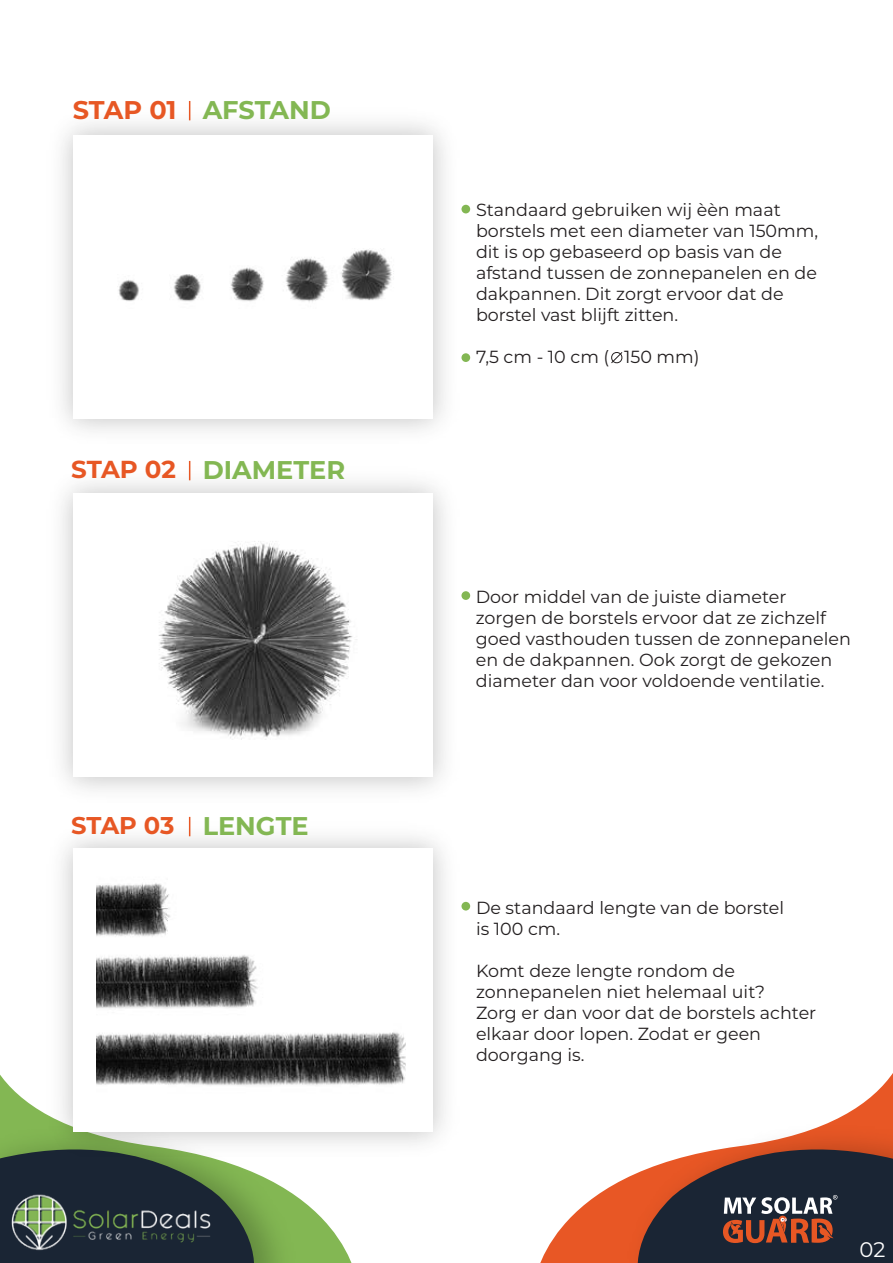
<style>
.page{position:relative;width:893px;height:1263px;background:#fff}
.page>*{position:absolute;margin:0;border:0;box-sizing:border-box;transform-origin:0 0}
.t1{font:700 25.65px "Montserrat";color:#83b753}
.t2{font:700 24.6px "Montserrat";letter-spacing:-.01em;color:#e75724}
.t3{font:700 24.3px "Montserrat";letter-spacing:-.01em;color:#e75724}
.t4{font:21.15px "Montserrat";color:#fff}
.t5{font:17.55px/21px "Montserrat";color:#231f20}
.s1{color:#e75724}
</style>
<div class="page">
<svg style="left:307px;top:1204px;width:45px;height:59px;fill:#83b753"></svg>
<img style="left:270px;top:1180px;width:37px;height:83px">
<svg style="left:540px;top:1085px;width:343px;height:178px"></svg>
<img style="left:616px;top:1112px;width:267px;height:151px">
<svg style="left:622px;top:1119px;width:261px;height:144px"></svg>
<img style="left:0;top:1075px;width:262px;height:188px">
<img style="left:883px;top:1073px;width:10px;height:190px">
<img style="left:37px;top:460px;width:432px;height:708px">
<div style="left:73px;top:493px;width:360px;height:284px;background:#fff"></div>
<div style="left:73px;top:848px;width:360px;height:283px;background:#fff"></div>
<div style="left:461px;top:902px;width:9px;height:8px;background:#83b753;border-radius:50%"></div>
<div style="left:461px;top:591px;width:9px;height:9px;background:#83b753;border-radius:50%"></div>
<div style="left:461px;top:205px;width:9px;height:8px;background:#83b753;border-radius:50%"></div>
<div style="left:461px;top:353px;width:9px;height:9px;background:#83b753;border-radius:50%"></div>
<img style="left:117px;top:248px;width:277px;height:61px">
<img style="left:158px;top:541px;width:199px;height:199px">
<img style="left:96px;top:883px;width:310px;height:203px">
<svg style="left:189px;top:101px;width:1px;height:19px"></svg>
<svg style="left:189px;top:461px;width:1px;height:19px"></svg>
<svg style="left:189px;top:817px;width:1px;height:19px"></svg>
<svg style="left:611px;top:352px;width:12px;height:12px"></svg>
<h1 class="t1" style="left:73px;top:99px;width:260px"><span class="s1">STAP 01</span> AFSTAND</h1>
<h2 class="t2" style="left:71px;top:459px;width:106px">STAP 02</h2>
<h1 class="t1" style="left:203px;top:459px;width:144px">DIAMETER</h1>
<h3 class="t3" style="left:71px;top:815px;width:105px">STAP 03</h3>
<h1 class="t1" style="left:203px;top:815px;width:108px">LENGTE</h1>
<p class="t5" style="left:476px;top:201px;width:344px">Standaard gebruiken wij èèn maat borstels met een diameter van 150mm, dit is op gebaseerd op basis van de afstand tussen de zonnepanelen en de dakpannen. Dit zorgt ervoor dat de borstel vast blijft zitten.</p>
<p class="t5" style="left:476px;top:348px;width:225px">7,5 cm - 10 cm ( 150 mm)</p>
<p class="t5" style="left:476px;top:587px;width:377px">Door middel van de juiste diameter zorgen de borstels ervoor dat ze zichzelf goed vasthouden tussen de zonnepanelen en de dakpannen. Ook zorgt de gekozen diameter dan voor voldoende ventilatie.</p>
<p class="t5" style="left:476px;top:898px;width:310px">De standaard lengte van de borstel is 100 cm.</p>
<p class="t5" style="left:476px;top:961px;width:342px">Komt deze lengte rondom de zonnepanelen niet helemaal uit?<br>Zorg er dan voor dat de borstels achter elkaar door lopen. Zodat er geen doorgang is.</p>
<p class="t4" style="left:859px;top:1241px;width:27px">02</p>
</div>
